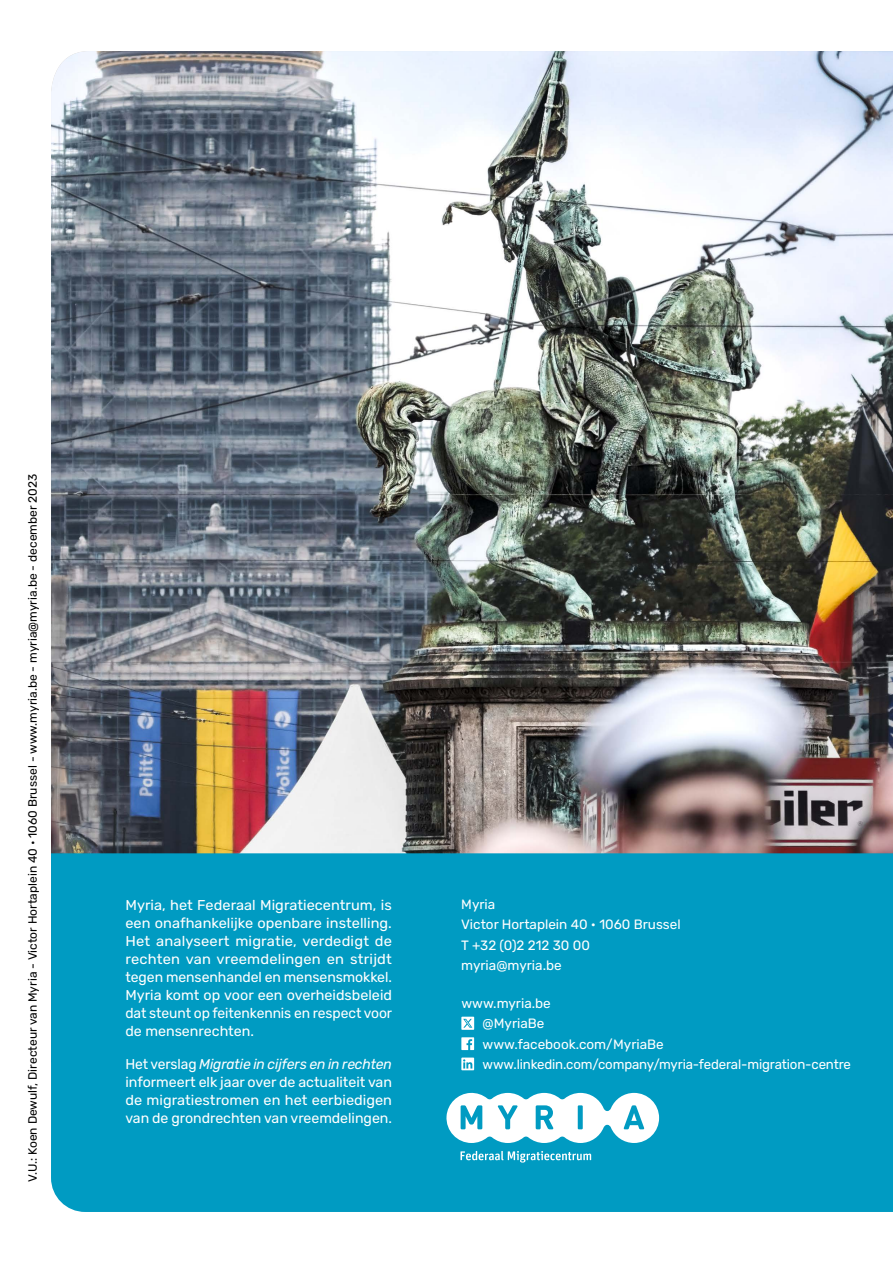
<style>
.page{position:relative;width:893px;height:1263px;background:#fff}
.page>*{position:absolute;margin:0;border:0;box-sizing:border-box;transform-origin:0 0}
.Texte{font:14.25px/18px "Rubik";color:#fff;text-align:justify}
.Texte-2{font:13.5px "Rubik";color:#fff}
.Body{font:12px "Rubik";color:#000}
.s1{font-style:italic}
</style>
<div class="page">
<img style="left:51px;top:51px;width:842px;height:802px">
<div style="left:51px;top:853px;width:842px;height:359px;background:#009bc2"></div>
<svg style="left:461px;top:1017px;width:13px;height:13px"></svg>
<svg style="left:463px;top:1019px;width:9px;height:9px"></svg>
<svg style="left:461px;top:1037px;width:13px;height:13px"></svg>
<svg style="left:461px;top:1057px;width:13px;height:13px"></svg>
<svg style="left:463px;top:1059px;width:9px;height:9px"></svg>
<svg style="left:446px;top:1092px;width:213px;height:51px"></svg>
<svg style="left:460px;top:1151px;width:131px;height:11px"></svg>
<p class="Body" style="left:26px;top:1182px;width:710px;rotate:-90deg">V.U.: Koen Dewulf, Directeur van Myria - Victor Hortaplein 40 • 1060 Brussel - www.myria.be - myria@myria.be - december 2023</p>
<p class="Texte" style="left:125px;top:896px;width:268px">Myria, het Federaal Migratiecentrum, is een onafhankelijke openbare instelling.<br>Het analyseert migratie, verdedigt de rechten van vreemdelingen en strijdt tegen mensenhandel en mensensmokkel.<br>Myria komt op voor een overheidsbeleid dat steunt op feitenkennis en respect voor de mensenrechten.</p>
<p class="Texte" style="left:125px;top:1055px;width:268px">Het verslag <span class="s1">Migratie in cijfers en in rechten </span>informeert elk jaar over de actualiteit van de migratiestromen en het eerbiedigen van de grondrechten van vreemdelingen.</p>
<p class="Texte-2" style="left:461px;top:897px;width:36px">Myria</p>
<p class="Texte-2" style="left:461px;top:917px;width:221px">Victor Hortaplein 40 • 1060 Brussel</p>
<p class="Texte-2" style="left:461px;top:937px;width:130px">T +32 (0)2 212 30 00</p>
<p class="Texte-2" style="left:461px;top:957px;width:102px">myria@myria.be</p>
<p class="Texte-2" style="left:461px;top:996px;width:91px">www.myria.be</p>
<p class="Texte-2" style="left:483px;top:1016px;width:63px">@MyriaBe</p>
<p class="Texte-2" style="left:483px;top:1036px;width:183px">www.facebook.com/MyriaBe</p>
<p class="Texte-2" style="left:483px;top:1056px;width:370px">www.linkedin.com/company/myria-federal-migration-centre</p>
</div>
